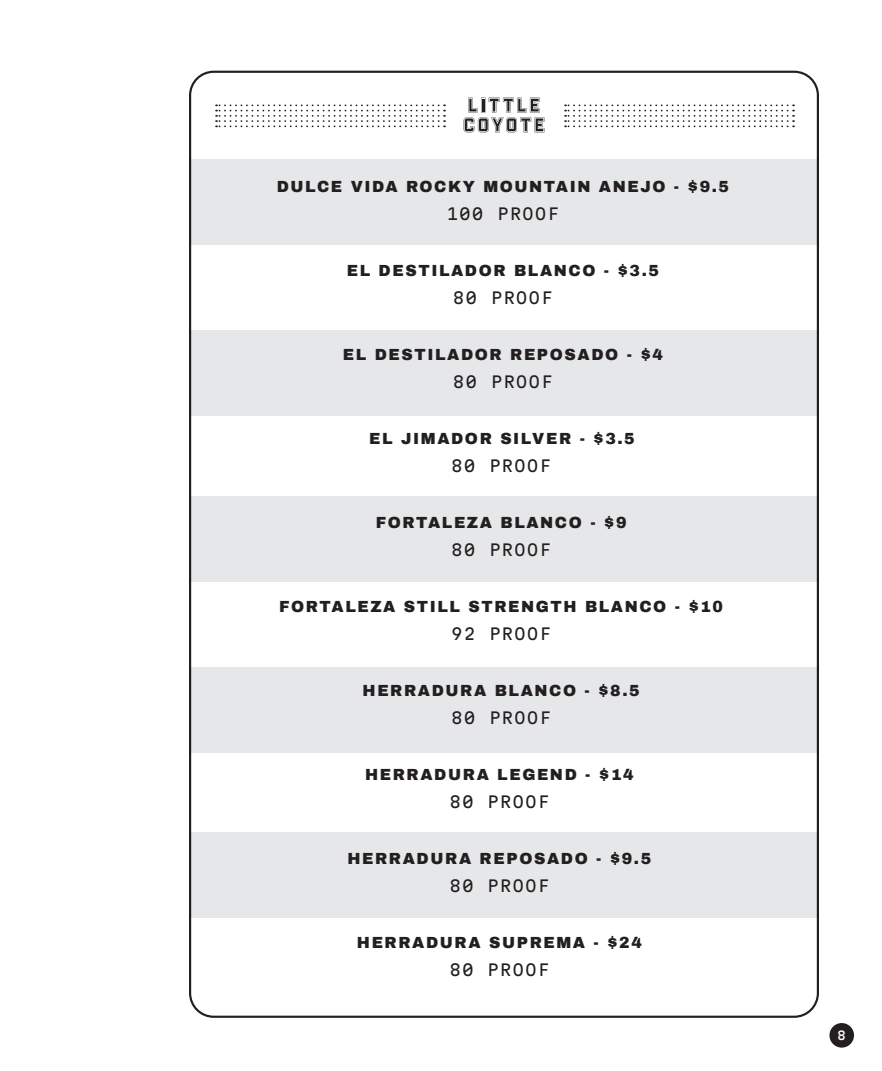
<style>
.page{position:relative;width:882px;height:1071px;background:#fff}
.page>*{position:absolute;margin:0;border:0;box-sizing:border-box;transform-origin:0 0}
.t1{font:900 15.75px "Archivo";letter-spacing:.1em;color:#231f20}
.t2{font:15.75px "Martian Mono";letter-spacing:.1em;color:#231f20}
.t3{font:500 11.72px "Martian Mono";color:#fff}
</style>
<div class="page">
<div style="left:190px;top:159px;width:629px;height:85px;background:#e6e7e9"></div>
<div style="left:190px;top:496px;width:629px;height:86px;background:#e6e7e9"></div>
<div style="left:190px;top:330px;width:629px;height:86px;background:#e6e7e9"></div>
<div style="left:190px;top:668px;width:629px;height:85px;background:#e6e7e9"></div>
<div style="left:190px;top:832px;width:629px;height:86px;background:#e6e7e9"></div>
<div style="left:829px;top:1023px;width:25px;height:25px;background:#231f20;border-radius:50%"></div>
<svg style="left:464px;top:98px;width:80px;height:34px"></svg>
<svg style="left:565px;top:104px;width:229px;height:23px"></svg>
<svg style="left:216px;top:104px;width:229px;height:23px"></svg>
<p class="t1" style="left:277px;top:177px;width:454px">DULCE VIDA ROCKY MOUNTAIN ANEJO - $9.5</p>
<p class="t2" style="left:447px;top:203px;width:113px">100 PROOF</p>
<p class="t1" style="left:347px;top:261px;width:314px">EL DESTILADOR BLANCO - $3.5</p>
<p class="t2" style="left:453px;top:287px;width:101px">80 PROOF</p>
<p class="t1" style="left:343px;top:345px;width:322px">EL DESTILADOR REPOSADO - $4</p>
<p class="t2" style="left:453px;top:371px;width:101px">80 PROOF</p>
<p class="t1" style="left:369px;top:429px;width:267px">EL JIMADOR SILVER - $3.5</p>
<p class="t2" style="left:452px;top:455px;width:101px">80 PROOF</p>
<p class="t1" style="left:376px;top:513px;width:252px">FORTALEZA BLANCO - $9</p>
<p class="t2" style="left:452px;top:539px;width:101px">80 PROOF</p>
<p class="t1" style="left:279px;top:597px;width:445px">FORTALEZA STILL STRENGTH BLANCO - $10</p>
<p class="t2" style="left:452px;top:623px;width:101px">92 PROOF</p>
<p class="t1" style="left:363px;top:681px;width:279px">HERRADURA BLANCO - $8.5</p>
<p class="t2" style="left:452px;top:707px;width:101px">80 PROOF</p>
<p class="t1" style="left:365px;top:765px;width:270px">HERRADURA LEGEND - $14</p>
<p class="t2" style="left:450px;top:791px;width:101px">80 PROOF</p>
<p class="t1" style="left:348px;top:849px;width:305px">HERRADURA REPOSADO - $9.5</p>
<p class="t2" style="left:450px;top:875px;width:101px">80 PROOF</p>
<p class="t1" style="left:357px;top:933px;width:286px">HERRADURA SUPREMA - $24</p>
<p class="t2" style="left:450px;top:959px;width:101px">80 PROOF</p>
<p class="t3" style="left:838px;top:1027px;width:10px">8</p>
</div>
